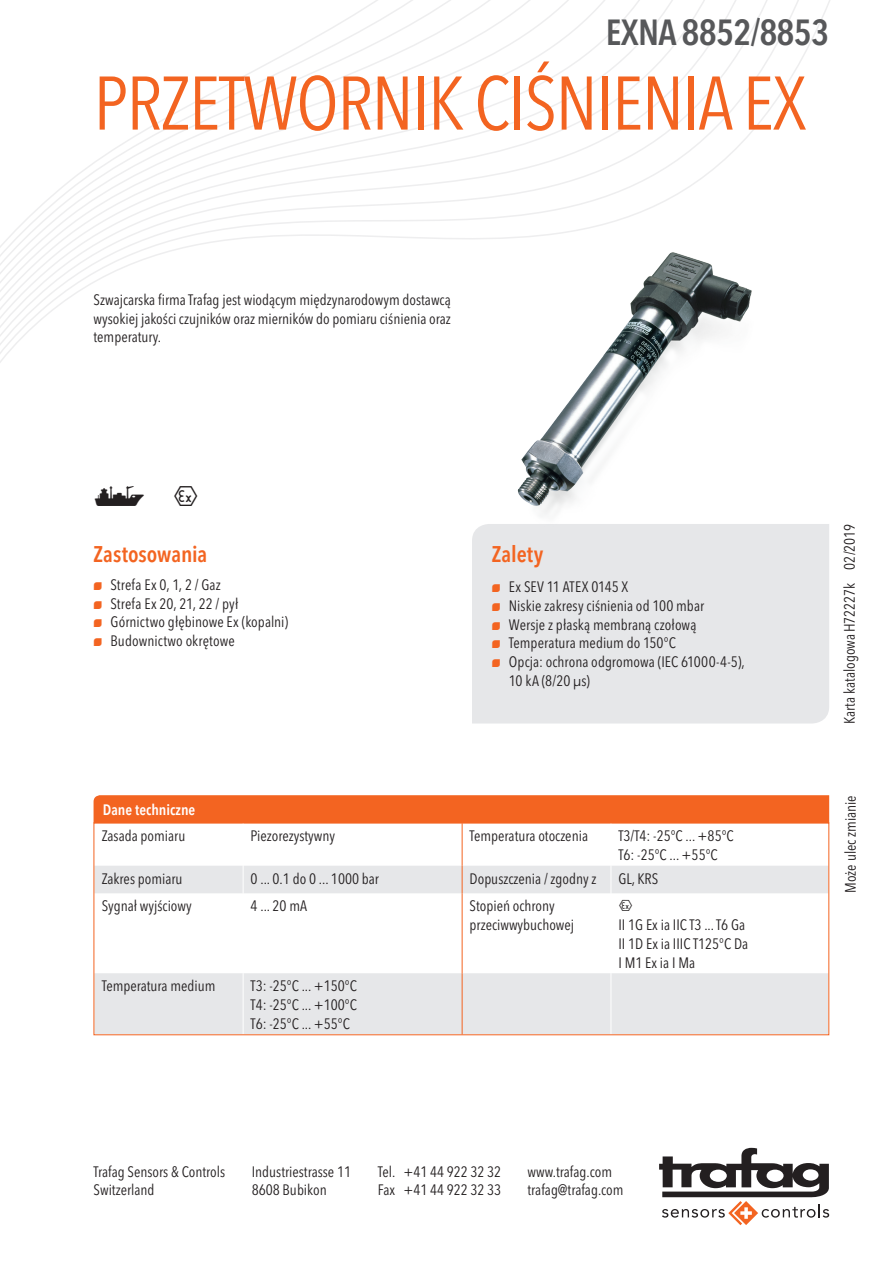
<style>
.page{position:relative;width:893px;height:1263px;background:#fff}
.page>*{position:absolute;margin:0;border:0;box-sizing:border-box;transform-origin:0 0}
.t1{font:condensed 75px "Avenir Next LT Pro";letter-spacing:-.02em;color:#f36421}
.t2{font:600 condensed 36px "Avenir Next LT Pro";letter-spacing:-.02em;color:#57585a}
.t3{font:27px "Trafag Pictos";color:#231f20}
.t4{font:600 condensed 22.5px "Avenir Next LT Pro";color:#f36421}
.t5{font:condensed 15px/18.8px "Avenir Next LT Pro";color:#231f20}
.t6{font:600 condensed 15px "Avenir Next LT Pro";color:#fff}
.t7{font:15px "Trafag Pictos";color:#231f20}
.s1{font-family:"Trafag Pictos";font-stretch:normal;font-size:10.5px;color:#f36421}
</style>
<div class="page">
<svg style="left:659px;top:1148px;width:170px;height:77px"></svg>
<svg style="left:0;top:0;width:830px;height:363px"></svg>
<div style="left:472px;top:524px;width:357px;height:199px;background:#e6e7e9"></div>
<img style="left:471px;top:232px;width:314px;height:314px">
<div style="left:94px;top:795px;width:735px;height:27px;background:#f36421"></div>
<svg style="left:96px;top:866px;width:731px;height:167px;fill:#e6e7e9"></svg>
<svg style="left:243px;top:866px;width:1px;height:27px"></svg>
<svg style="left:611px;top:866px;width:1px;height:27px"></svg>
<hr style="left:243px;top:893px;width:1px;height:80px;background:#fff">
<hr style="left:611px;top:893px;width:1px;height:80px;background:#fff">
<hr style="left:243px;top:973px;width:1px;height:61px;background:#fff">
<hr style="left:611px;top:973px;width:1px;height:61px;background:#fff">
<hr style="left:462px;top:823px;width:1px;height:43px;background:#f36421">
<svg style="left:462px;top:866px;width:1px;height:27px"></svg>
<hr style="left:462px;top:893px;width:1px;height:80px;background:#f36421">
<hr style="left:462px;top:973px;width:1px;height:61px;background:#f36421">
<div style="left:94px;top:822px;width:735px;height:213px;border:1px solid #f36421"></div>
<h2 class="t2" style="left:606px;top:10px;width:225px">EXNA 8852/8853</h2>
<h1 class="t1" style="left:94px;top:58px;width:714px">Przetwornik ciśnienia Ex</h1>
<p class="t5" style="left:94px;top:290px;width:359px;text-align:justify">Szwajcarska firma Trafag jest wiodącym międzynarodowym dostawcą wysokiej jakości czujników oraz mierników do pomiaru ciśnienia oraz temperatury.</p>
<h3 class="t3" style="left:94px;top:483px;width:107px">S X</h3>
<h3 class="t4" style="left:94px;top:540px;width:115px">Zastosowania</h3>
<p class="t5" style="left:94px;top:575px;width:196px"><span class="s1">N</span> Strefa Ex 0, 1, 2 / Gaz<br><span class="s1">N</span> Strefa Ex 20, 21, 22 / pył<br><span class="s1">N</span> Górnictwo głębinowe Ex (kopalni)<br><span class="s1">N</span> Budownictwo okrętowe</p>
<h3 class="t4" style="left:492px;top:541px;width:53px">Zalety</h3>
<p class="t5" style="left:492px;top:577px;width:79px"><span class="s1">N</span> Ex SEV 11 ATEX</p>
<p class="t5" style="left:591px;top:577px;width:38px">0145 X</p>
<p class="t5" style="left:492px;top:596px;width:214px"><span class="s1">N</span> N iskie zakresy ciśnienia od 100 mbar</p>
<p class="t5" style="left:492px;top:615px;width:206px"><span class="s1">N</span> Wersje z płaską membraną czołową</p>
<p class="t5" style="left:492px;top:634px;width:185px"><span class="s1">N</span> Temperatura medium do 150°C</p>
<p class="t5" style="left:492px;top:652px;width:254px"><span class="s1">N</span> Opcja: ochrona odgromowa (IEC 61000-4-5),</p>
<p class="t5" style="left:509px;top:671px;width:83px">10 kA (8/20 µs)</p>
<p class="t6" style="left:103px;top:800px;width:94px">Dane techniczne</p>
<p class="t5" style="left:102px;top:827px;width:85px">Zasada pomiaru</p>
<p class="t5" style="left:251px;top:827px;width:86px">Piezorezystywny</p>
<p class="t5" style="left:470px;top:827px;width:120px">Temperatura otoczenia</p>
<p class="t5" style="left:618px;top:827px;width:116px">T3/T4: -25°C ... +85°C<br>T6: -25°C ... +55°C</p>
<p class="t5" style="left:102px;top:869px;width:82px">Zakres pomiaru</p>
<p class="t5" style="left:251px;top:869px;width:130px">0 ... 0.1 do 0 ... 1000 bar</p>
<p class="t5" style="left:470px;top:869px;width:129px">Dopuszczenia / zgodny z</p>
<p class="t5" style="left:618px;top:869px;width:41px">GL, KRS</p>
<p class="t5" style="left:102px;top:897px;width:92px">Sygnał wyjściowy</p>
<p class="t5" style="left:251px;top:897px;width:58px">4 ... 20 mA</p>
<p class="t5" style="left:470px;top:897px;width:106px">Stopień ochrony przeciwwybuchowej</p>
<p class="t7" style="left:618px;top:899px;width:16px">X</p>
<p class="t5" style="left:618px;top:915px;width:131px">II 1G Ex ia IIC T3 ... T6 Ga<br>II 1D Ex ia IIIC T125°C Da<br>I M1 Ex ia I Ma</p>
<p class="t5" style="left:102px;top:977px;width:115px">Temperatura medium</p>
<p class="t5" style="left:251px;top:977px;width:107px;text-align:justify">T3: -25°C ... +150°C T4: -25°C ... +100°C T6: -25°C ... +55°C</p>
<p class="t5" style="left:94px;top:1162px;width:133px">Trafag Sensors &amp; Controls<br>Switzerland</p>
<p class="t5" style="left:252px;top:1162px;width:101px">Industriestrasse 11<br>8608 Bubikon</p>
<p class="t5" style="left:378px;top:1162px;width:125px">Tel. +41 44 922 32 32<br>Fax +41 44 922 32 33</p>
<p class="t5" style="left:528px;top:1162px;width:98px">www.trafag.com trafag@trafag.com</p>
<p class="t5" style="left:840px;top:724px;width:202px;rotate:-90deg">Karta katalogowaH72227k 02/2019</p>
<p class="t5" style="left:841px;top:893px;width:99px;rotate:-90deg">Może ulec zmianie</p>
</div>
